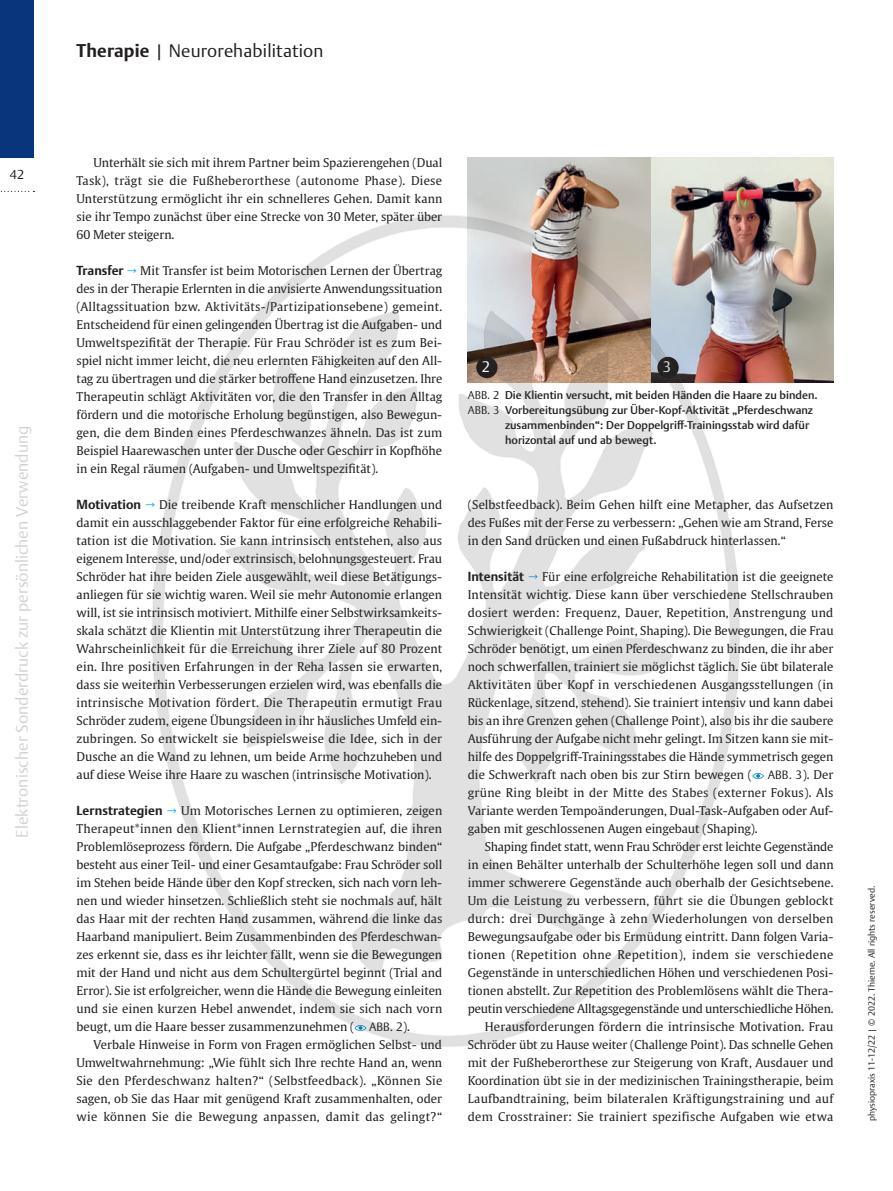
<style>
.page{position:relative;width:893px;height:1191px;background:#fff}
.page>*{position:absolute;margin:0;border:0;box-sizing:border-box;transform-origin:0 0}
.t1{font:300 18px "Thieme Argo 2011";letter-spacing:.01em;color:#231f20}
.t2{font:300 16.5px "Thieme Argo 2011";color:#d1d2d4}
.t3{font:300 15px "Thieme Argo 2011";color:#fff}
.t4{font:300 12.75px "Thieme Argo 2011";color:#231f20}
.t5{font:12px/18px "Thieme Gulliver 2011";color:#231f20;text-align:justify}
.t6{font:300 12px "Thieme Argo 2011";color:#231f20}
.t7{font:500 11.25px "Thieme Argo 2011";color:#231f20}
.t8{font:300 9px "Thieme Argo 2011";color:#231f20}
.s1{font-weight:700}
.s2{font-family:"Thieme Argo 2011";font-weight:700;font-size:12.75px}
.s3{font-family:"Thieme Argo 2011";font-weight:300;color:#00aeef}
.s4{font-family:"Thieme Argo 2011";font-weight:300}
.s5{font-weight:300}
.s6{font-family:"Thieme Gulliver 2011";font-weight:400}
</style>
<div class="page">
<svg style="left:752px;top:773px;width:12px;height:6px"></svg>
<img style="left:468px;top:157px;width:365px;height:226px">
<div style="left:0;top:0;width:34px;height:157px;background:#08357c"></div>
<svg style="left:0;top:191px;width:34px;height:1px"></svg>
<img style="left:152px;top:214px;width:592px;height:833px">
<p class="t4" style="left:10px;top:166px;width:16px">42</p>
<h2 class="t2" style="left:11px;top:837px;width:413px;rotate:-90deg">Elektronischer Sonderdruck zur persönlichen Verwendung</h2>
<h1 class="t1" style="left:77px;top:38px;width:248px"><span class="s1">Therapie</span> | Neurorehabilitation</h1>
<p class="t5" style="left:77px;top:153px;width:367px;text-indent:17px">Unterhält sie sich mit ihrem Partner beim Spazierengehen (Dual Task), trägt sie die Fußheberorthese (autonome Phase). Diese Unterstützung ermöglicht ihr ein schnelleres Gehen. Damit kann sie ihr Tempo zunächst über eine Strecke von 30 Meter, später über 60 Meter steigern.</p>
<p class="t5" style="left:77px;top:261px;width:367px"><span class="s2">Transfer</span> <span class="s3">→</span> Mit Transfer ist beim Motorischen Lernen der Übertrag des in der Therapie Erlernten in die anvisierte Anwendungssituation (Alltagssituation bzw. Aktivitäts-/Partizipationsebene) gemeint.<br>Entscheidend für einen gelingenden Übertrag ist die Aufgaben- und Umweltspezifität der Therapie. Für Frau Schröder ist es zum Bei&shy;spiel nicht immer leicht, die neu erlernten Fähigkeiten auf den All&shy;tag zu übertragen und die stärker betroffene Hand einzusetzen. Ihre Therapeutin schlägt Aktivitäten vor, die den Transfer in den Alltag fördern und die motorische Erholung begünstigen, also Bewegun&shy;gen, die dem Binden eines Pferdeschwanzes ähneln. Das ist zum Beispiel Haarewaschen unter der Dusche oder Geschirr in Kopfhöhe in ein Regal räumen (Aufgaben- und Umweltspezifität).</p>
<p class="t5" style="left:77px;top:495px;width:367px"><span class="s2">Motivation</span> <span class="s3">→</span> Die treibende Kraft menschlicher Handlungen und damit ein ausschlaggebender Faktor für eine erfolgreiche Rehabili&shy;tation ist die Motivation. Sie kann intrinsisch entstehen, also aus eigenem Interesse, und/oder extrinsisch, belohnungsgesteuert. Frau Schröder hat ihre beiden Ziele ausgewählt, weil diese Betätigungs&shy;anliegen für sie wichtig waren. Weil sie mehr Autonomie erlangen will, ist sie intrinsisch motiviert. Mithilfe einer Selbstwirksamkeits&shy;skala schätzt die Klientin mit Unterstützung ihrer Therapeutin die Wahrscheinlichkeit für die Erreichung ihrer Ziele auf 80 Prozent ein. Ihre positiven Erfahrungen in der Reha lassen sie erwarten, dass sie weiterhin Verbesserungen erzielen wird, was ebenfalls die intrinsische Motivation fördert. Die Therapeutin ermutigt Frau Schröder zudem, eigene Übungsideen in ihr häusliches Umfeld ein&shy;zubringen. So entwickelt sie beispielsweise die Idee, sich in der Dusche an die Wand zu lehnen, um beide Arme hochzuheben und auf diese Weise ihre Haare zu waschen (intrinsische Motivation).</p>
<p class="t5" style="left:77px;top:801px;width:367px"><span class="s2">Lernstrategien</span> <span class="s3">→</span> Um Motorisches Lernen zu optimieren, zeigen Therapeut*innen den Klient*innen Lernstrategien auf, die ihren Problemlöseprozess fördern. Die Aufgabe „Pferdeschwanz binden“ besteht aus einer Teil- und einer Gesamtaufgabe: Frau Schröder soll im Stehen beide Hände über den Kopf strecken, sich nach vorn leh&shy;nen und wieder hinsetzen. Schließlich steht sie nochmals auf, hält das Haar mit der rechten Hand zusammen, während die linke das Haarband manipuliert. Beim Zusammenbinden des Pferdeschwan&shy;zes erkennt sie, dass es ihr leichter fällt, wenn sie die Bewegungen mit der Hand und nicht aus dem Schultergürtel beginnt (Trial and Error). Sie ist erfolgreicher, wenn die Hände die Bewegung einleiten und sie einen kurzen Hebel anwendet, indem sie sich nach vorn beugt, um die Haare besser zusammenzunehmen ( <span class="s4">ABB. 2</span>).</p>
<p class="t5" style="left:77px;top:1035px;width:367px;text-indent:17px">Verbale Hinweise in Form von Fragen ermöglichen Selbst- und Umweltwahrnehmung: „Wie fühlt sich Ihre rechte Hand an, wenn Sie den Pferdeschwanz halten?“ (Selbstfeedback). „Können Sie sagen, ob Sie das Haar mit genügend Kraft zusammenhalten, oder wie können Sie die Bewegung anpassen, damit das gelingt?“</p>
<p class="t3" style="left:482px;top:357px;width:10px">2</p>
<p class="t3" style="left:663px;top:357px;width:10px">3</p>
<p class="t7" style="left:468px;top:388px;width:352px"><span class="s5">ABB. 2</span> Die Klientin versucht, mit beiden Händen die Haare zu binden.</p>
<p class="t7" style="left:468px;top:403px;width:347px"><span class="s5">ABB. 3</span> Vorbereitungsübung zur Über-Kopf-Aktivität „Pferdeschwanz</p>
<p class="t7" style="left:505px;top:418px;width:306px">zusammenbinden“: Der Doppelgriff-Trainingsstab wird dafür</p>
<p class="t7" style="left:505px;top:433px;width:153px">horizontal auf und ab bewegt.</p>
<p class="t5" style="left:468px;top:495px;width:367px">(Selbstfeedback). Beim Gehen hilft eine Metapher, das Aufsetzen des Fußes mit der Ferse zu verbessern: „Gehen wie am Strand, Ferse in den Sand drücken und einen Fußabdruck hinterlassen.“</p>
<p class="t5" style="left:468px;top:567px;width:367px"><span class="s2">Intensität</span> <span class="s3">→</span> Für eine erfolgreiche Rehabilitation ist die geeignete Intensität wichtig. Diese kann über verschiedene Stellschrauben dosiert werden: Frequenz, Dauer, Repetition, Anstrengung und Schwierigkeit (Challenge Point, Shaping). Die Bewegungen, die Frau Schröder benötigt, um einen Pferdeschwanz zu binden, die ihr aber noch schwerfallen, trainiert sie möglichst täglich. Sie übt bilaterale Aktivitäten über Kopf in verschiedenen Ausgangsstellungen (in Rückenlage, sitzend, stehend). Sie trainiert intensiv und kann dabei bis an ihre Grenzen gehen (Challenge Point), also bis ihr die saubere Ausführung der Aufgabe nicht mehr gelingt. Im Sitzen kann sie mit&shy;hilfe des Doppelgriff-Trainingsstabes die Hände symmetrisch gegen die Schwerkraft nach oben bis zur Stirn bewegen (</p>
<p class="t6" style="left:768px;top:767px;width:67px">ABB. 3<span class="s6">). Der</span></p>
<p class="t5" style="left:468px;top:783px;width:367px">grüne Ring bleibt in der Mitte des Stabes (externer Fokus). Als Variante werden Tempoänderungen, Dual-Task-Aufgaben oder Auf&shy;gaben mit geschlossenen Augen eingebaut (Shaping).</p>
<p class="t5" style="left:468px;top:837px;width:367px;text-align:right">Shaping findet statt, wenn Frau Schröder erst leichte Gegenstände<br>in einen Behälter unterhalb der Schulterhöhe legen soll und dann immer schwerere Gegenstände auch oberhalb der Gesichtsebene.<br>Um die Leistung zu verbessern, führt sie die Übungen geblockt durch: drei Durchgänge à zehn Wiederholungen von derselben Bewegungsaufgabe oder bis Ermüdung eintritt. Dann folgen Varia&shy;tionen (Repetition ohne Repetition), indem sie verschiedene Gegenstände in unterschiedlichen Höhen und verschiedenen Posi&shy;tionen abstellt. Zur Repetition des Problemlösens wählt die Thera&shy;peutin verschiedene Alltagsgegenstände und unterschiedliche Höhen.<br>Herausforderungen fördern die intrinsische Motivation. Frau Schröder übt zu Hause weiter (Challenge Point). Das schnelle Gehen mit der Fußheberorthese zur Steigerung von Kraft, Ausdauer und Koordination übt sie in der medizinischen Trainingstherapie, beim Laufbandtraining, beim bilateralen Kräftigungstraining und auf dem Crosstrainer: Sie trainiert spezifische Aufgaben wie etwa</p>
<p class="t8" style="left:865px;top:1121px;width:237px;rotate:-90deg">physiopraxis 11-12/22 | © 2022. Thieme. All rights reserved.</p>
</div>
